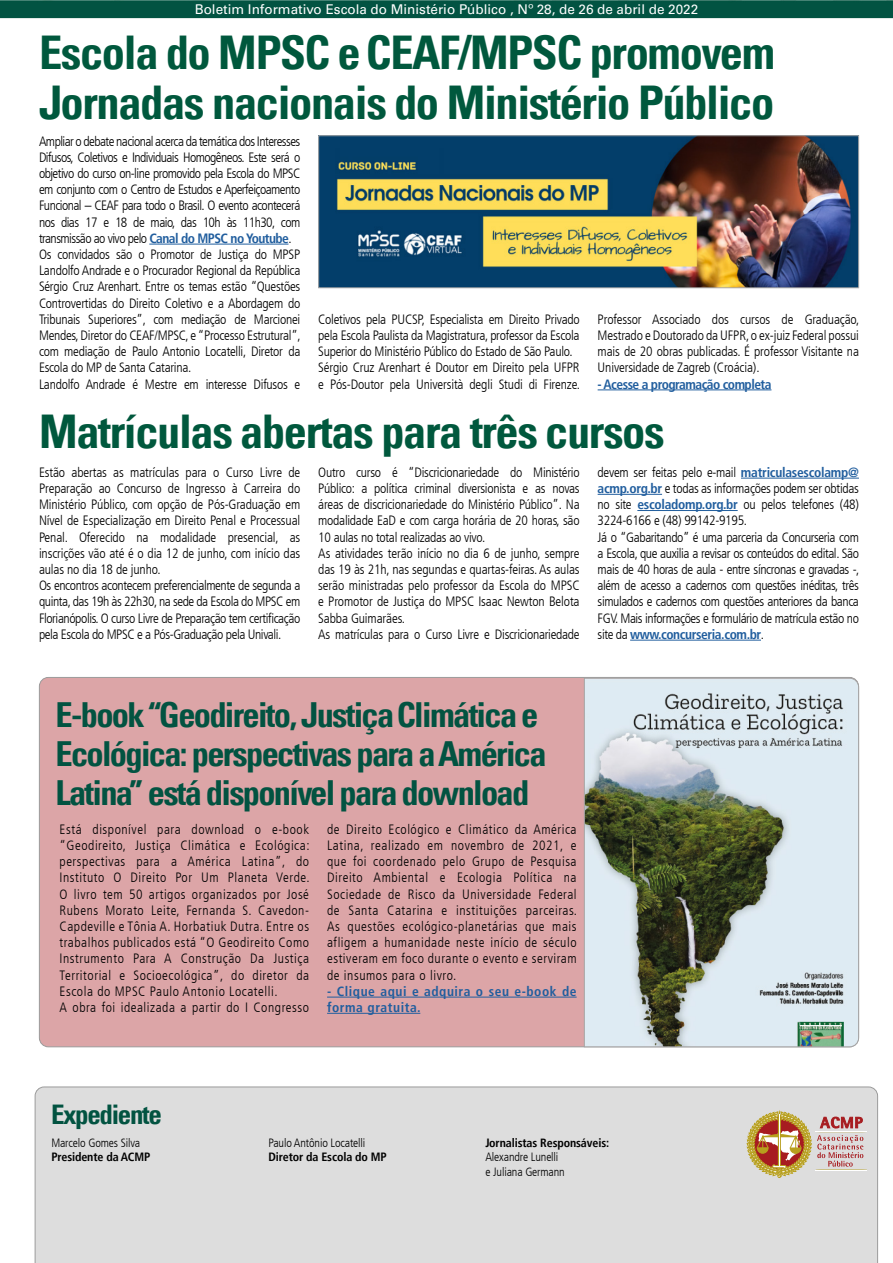
<style>
.page{position:relative;width:893px;height:1263px;background:#fff}
.page>*{position:absolute;margin:0;border:0;box-sizing:border-box;transform-origin:0 0}
.t1{font:700 condensed 46.5px/49.5px "Univers";letter-spacing:-.03em;color:#00583d}
.t2{font:700 condensed 34.5px/39px "Univers";letter-spacing:-.05em;color:#025341}
.t3{font:700 condensed 27px "Univers";letter-spacing:-.05em;color:#025341}
.t4{font:300 condensed 13.5px/16.2px "Frutiger LT";letter-spacing:-.02em;color:#000}
.t5{font:300 condensed 13.5px/16.2px "Frutiger LT";letter-spacing:.04em;color:#000}
.t6{font:13.5px "Univers";color:#fff}
.t7{font:700 condensed 13.5px/16.2px "Frutiger LT";letter-spacing:.04em;color:#215e9e}
.t8{font:700 condensed 13.5px "Frutiger LT";letter-spacing:-.04em;color:#215e9e}
.t9{font:300 condensed 12px/14.4px "Frutiger LT";letter-spacing:-.01em;color:#000}
.t10{font:700 condensed 12px "Frutiger LT";letter-spacing:-.01em;color:#000}
.s1{font-weight:700;color:#215e9e}
</style>
<div class="page">
<div style="left:0;top:0;width:893px;height:18px;background:#025342"></div>
<div style="left:35px;top:1086px;width:843px;height:177px;background:#ddd"></div>
<svg style="left:747px;top:1110px;width:120px;height:68px;background:#cdad93"></svg>
<hr style="left:779px;top:1114px;width:1px;height:52px;background:#fff">
<hr style="left:741px;top:478px;width:118px;height:1px;background:#215e9e">
<hr style="left:598px;top:494px;width:64px;height:1px;background:#215e9e">
<hr style="left:637px;top:510px;width:101px;height:1px;background:#215e9e">
<hr style="left:630px;top:640px;width:131px;height:1px;background:#215e9e">
<div style="left:39px;top:677px;width:820px;height:370px;background:#dca5a7;border-radius:9px"></div>
<hr style="left:327px;top:997px;width:250px;height:1px;background:#215e9e">
<hr style="left:327px;top:1013px;width:93px;height:1px;background:#215e9e">
<svg style="left:584px;top:677px;width:275px;height:370px;background:#a9b3ae"></svg>
<hr style="left:149px;top:244px;width:139px;height:1px;background:#215e9e">
<hr style="left:598px;top:390px;width:173px;height:1px;background:#215e9e">
<img style="left:320px;top:137px;width:537px;height:149px">
<div style="left:318px;top:135px;width:541px;height:153px;border:1px solid #aaa"></div>
<p class="t6" style="left:195px;top:2px;width:505px">Boletim Informativo Escola do Ministério Público , Nº 28, de 26 de abril de 2022</p>
<h1 class="t1" style="left:39px;top:27px;width:738px">Escola do MPSC e CEAF/MPSC promovem<br>Jornadas nacionais do Ministério Público</h1>
<p class="t4" style="left:39px;top:133px;width:263px">Ampliar o debate nacional acerca da temática dos Interesses Difusos, Coletivos e Individuais Homogêneos. Este será o objetivo do curso on-line promovido pela Escola do MPSC em conjunto com o Centro de Estudos e Aperfeiçoamento Funcional – CEAF para todo o Brasil. O evento acontecerá nos dias 17 e 18 de maio, das 10h às 11h30, com transmissão ao vivo pelo <span class="s1">Canal do MPSC no Youtube</span>.<br>Os convidados são o Promotor de Justiça do MPSP Landolfo Andrade e o Procurador Regional da República Sérgio Cruz Arenhart. Entre os temas estão “Questões Controvertidas do Direito Coletivo e a Abordagem do Tribunais Superiores”, com mediação de Marcionei Mendes, Diretor do CEAF/MPSC, e “Processo Estrutural”, com mediação de Paulo Antonio Locatelli, Diretor da Escola do MP de Santa Catarina.<br>Landolfo Andrade é Mestre em interesse Difusos e</p>
<p class="t4" style="left:318px;top:311px;width:263px">Coletivos pela PUCSP, Especialista em Direito Privado pela Escola Paulista da Magistratura, professor da Escola Superior do Ministério Público do Estado de São Paulo.<br>Sérgio Cruz Arenhart é Doutor em Direito pela UFPR e Pós-Doutor pela Università degli Studi di Firenze.</p>
<p class="t4" style="left:598px;top:311px;width:263px;text-align:justify">Professor Associado dos cursos de Graduação, Mestrado e Doutorado da UFPR, o ex-juiz Federal possui mais de 20 obras publicadas. É professor Visitante na Universidade de Zagreb (Croácia).</p>
<p class="t8" style="left:598px;top:376px;width:175px">- Acesse a programação completa</p>
<h1 class="t1" style="left:39px;top:406px;width:627px">Matrículas abertas para três cursos</h1>
<p class="t4" style="left:39px;top:464px;width:263px">Estão abertas as matrículas para o Curso Livre de Preparação ao Concurso de Ingresso à Carreira do Ministério Público, com opção de Pós-Graduação em Nível de Especialização em Direito Penal e Processual Penal. Oferecido na modalidade presencial, as inscrições vão até é o dia 12 de junho, com início das aulas no dia 18 de junho.<br>Os encontros acontecem preferencialmente de segunda a quinta, das 19h às 22h30, na sede da Escola do MPSC em Florianópolis. O curso Livre de Preparação tem certificação pela Escola do MPSC e a Pós-Graduação pela Univali.</p>
<p class="t4" style="left:318px;top:464px;width:263px">Outro curso é “Discricionariedade do Ministério Público: a política criminal diversionista e as novas áreas de discricionariedade do Ministério Público”. Na modalidade EaD e com carga horária de 20 horas, são 10 aulas no total realizadas ao vivo.<br>As atividades terão início no dia 6 de junho, sempre das 19 às 21h, nas segundas e quartas-feiras. As aulas serão ministradas pelo professor da Escola do MPSC e Promotor de Justiça do MPSC Isaac Newton Belota Sabba Guimarães.<br>As matrículas para o Curso Livre e Discricionariedade</p>
<p class="t4" style="left:598px;top:464px;width:263px">devem ser feitas pelo e-mail <span class="s1">matriculasescolamp@ acmp.org.br</span> e todas as informações podem ser obtidas no site <span class="s1">escoladomp.org.br</span> ou pelos telefones (48)<br>3224-6166 e (48) 99142-9195.<br>Já o “Gabaritando” é uma parceria da Concurseria com a Escola, que auxilia a revisar os conteúdos do edital. São mais de 40 horas de aula - entre síncronas e gravadas -, além de acesso a cadernos com questões inéditas, três simulados e cadernos com questões anteriores da banca FGV. Mais informações e formulário de matrícula estão no site da <span class="s1">www.concurseria.com.br</span>.</p>
<h2 class="t2" style="left:56px;top:694px;width:493px">E-book “Geodireito, Justiça Climática e<br>Ecológica: perspectivas para a América<br>Latina” está disponível para download</h2>
<p class="t5" style="left:60px;top:821px;width:252px">Está disponível para download o e-book “Geodireito, Justiça Climática e Ecológica: perspectivas para a América Latina”, do Instituto O Direito Por Um Planeta Verde.<br>O livro tem 50 artigos organizados por José Rubens Morato Leite, Fernanda S. Cavedon-Capdeville e Tônia A. Horbatiuk Dutra. Entre os trabalhos publicados está “O Geodireito Como Instrumento Para A Construção Da Justiça Territorial e Socioecológica”, do diretor da Escola do MPSC Paulo Antonio Locatelli.<br>A obra foi idealizada a partir do I Congresso</p>
<p class="t4" style="left:327px;top:821px;width:252px;text-align:justify">de Direito Ecológico e Climático da América Latina, realizado em novembro de 2021, e que foi coordenado pelo Grupo de Pesquisa Direito Ambiental e Ecologia Política na Sociedade de Risco da Universidade Federal de Santa Catarina e instituições parceiras.<br>As questões ecológico-planetárias que mais afligem a humanidade neste início de século estiveram em foco durante o evento e serviram de insumos para o livro.</p>
<p class="t7" style="left:327px;top:983px;width:251px">- Clique aqui e adquira o seu e-book de forma gratuita.</p>
<h3 class="t3" style="left:51px;top:1097px;width:112px">Expediente</h3>
<p class="t9" style="left:51px;top:1136px;width:90px">Marcelo Gomes Silva</p>
<p class="t10" style="left:51px;top:1150px;width:100px">Presidente da ACMP</p>
<p class="t9" style="left:268px;top:1136px;width:98px">Paulo Antônio Locatelli</p>
<p class="t10" style="left:268px;top:1150px;width:120px">Diretor da Escola do MP</p>
<p class="t10" style="left:485px;top:1135px;width:125px">Jornalistas Responsáveis:</p>
<p class="t9" style="left:485px;top:1150px;width:81px">Alexandre Lunelli e Juliana Germann</p>
</div>
